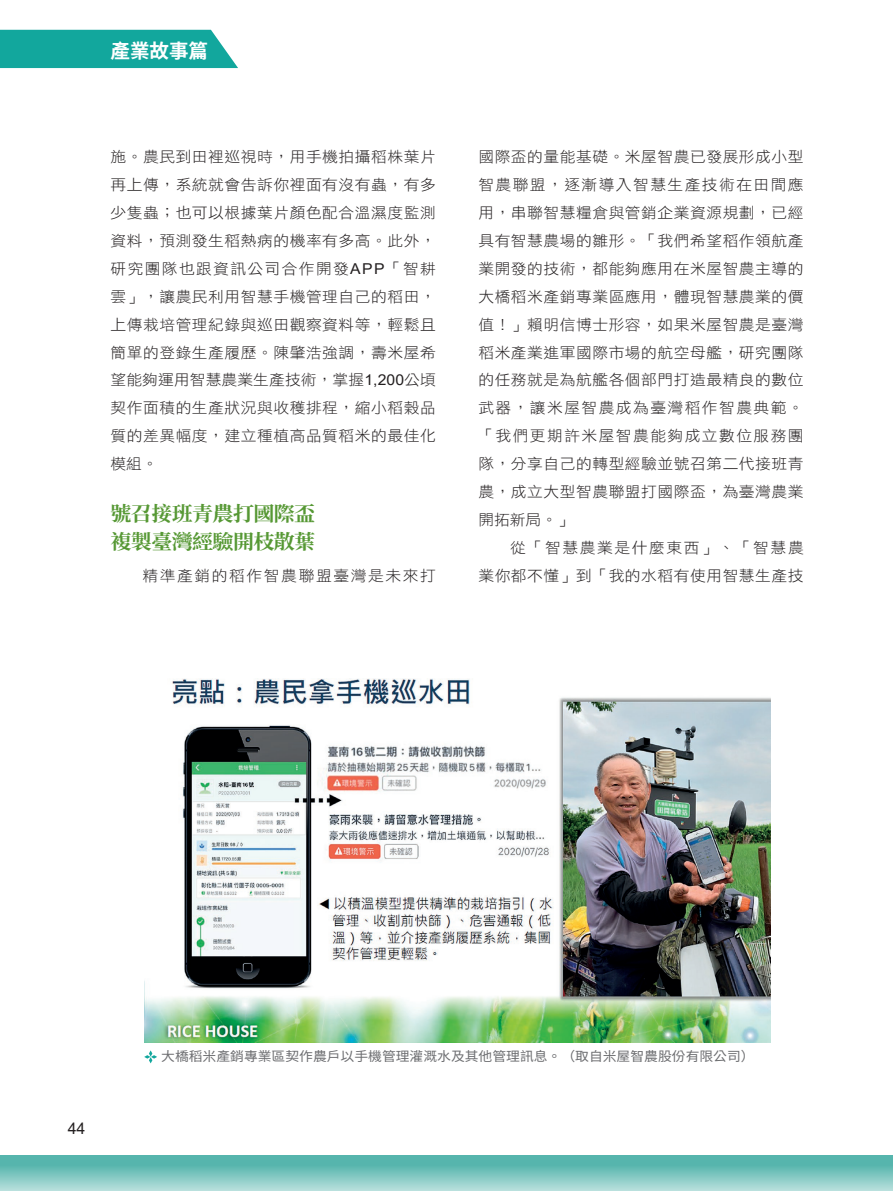
<style>
.page{position:relative;width:893px;height:1191px;background:#fff}
.page>*{position:absolute;margin:0;border:0;box-sizing:border-box;transform-origin:0 0}
.t1{font:700 20.25px/27.9px "Noto Serif CJ Ktc";letter-spacing:-.03em;color:#569834;scale:1.04 1}
.t2{font:700 19.5px "Source Han Sans TWHK";color:#fff}
.t3{font:15.9px "Arial";color:#231f20}
.t4{font:15px/27.9px "DF Hei Std W3";letter-spacing:.035em;color:#231f20;text-align:justify;scale:1.05 1}
.t5{font:15px "DF Hei Std W3";letter-spacing:.1em;color:#231f20;scale:1.05 1}
.t6{font:13.05px "Source Han Sans TWHK";color:#6c6d70;scale:1.05 1}
.s1{font-family:"Arial"}
</style>
<div class="page">
<svg style="left:0;top:1155px;width:892px;height:36px;background:#7ac4be"></svg>
<hr style="left:892px;top:1154px;width:1px;height:37px;background:#56b5ad">
<img style="left:144px;top:678px;width:626px;height:364px">
<svg style="left:144px;top:1050px;width:13px;height:13px"></svg>
<div style="left:0;top:30px;width:238px;height:38px;background:#12a79d"></div>
<h2 class="t2" style="left:111px;top:39px;width:99px">產業故事篇</h2>
<p class="t4" style="left:111px;top:143px;width:311px">施。農民到田裡巡視時，用手機拍攝稻株葉片再上傳，系統就會告訴你裡面有沒有蟲，有多少隻蟲；也可以根據葉片顏色配合溫濕度監測資料，預測發生稻熱病的機率有多高。此外，研究團隊也跟資訊公司合作開發<span class="s1">APP</span>「智耕雲」，讓農民利用智慧手機管理自己的稻田，上傳栽培管理紀錄與巡田觀察資料等，輕鬆且簡單的登錄生產履歷。陳肇浩強調，壽米屋希望能夠運用智慧農業生產技術，掌握<span class="s1">1,200</span>公頃契作面積的生產狀況與收穫排程，縮小稻榖品質的差異幅度，建立種植高品質稻米的最佳化模組。</p>
<h1 class="t1" style="left:111px;top:500px;width:198px">號召接班青農打國際盃複製臺灣經驗開枝散葉</h1>
<p class="t5" style="left:142px;top:567px;width:281px">精準產銷的稻作智農聯盟臺灣是未來打</p>
<p class="t4" style="left:478px;top:143px;width:311px">國際盃的量能基礎。米屋智農已發展形成小型智農聯盟，逐漸導入智慧生產技術在田間應用，串聯智慧糧倉與管銷企業資源規劃，已經具有智慧農場的雛形。「我們希望稻作領航產業開發的技術，都能夠應用在米屋智農主導的大橋稻米產銷專業區應用，體現智慧農業的價值！」賴明信博士形容，如果米屋智農是臺灣稻米產業進軍國際市場的航空母艦，研究團隊的任務就是為航艦各個部門打造最精良的數位武器，讓米屋智農成為臺灣稻作智農典範。「我們更期許米屋智農能夠成立數位服務團隊，分享自己的轉型經驗並號召第二代接班青農，成立大型智農聯盟打國際盃，為臺灣農業開拓新局。」</p>
<p class="t4" style="left:478px;top:533px;width:311px;text-align:right">從「智慧農業是什麼東西」、「智慧農<br>業你都不懂」到「我的水稻有使用智慧生產技</p>
<p class="t3" style="left:68px;top:1117px;width:19px">44</p>
<p class="t6" style="left:161px;top:1049px;width:567px">大橋稻米產銷專業區契作農戶以手機管理灌溉水及其他管理訊息。（取自米屋智農股份有限公司）</p>
</div>
